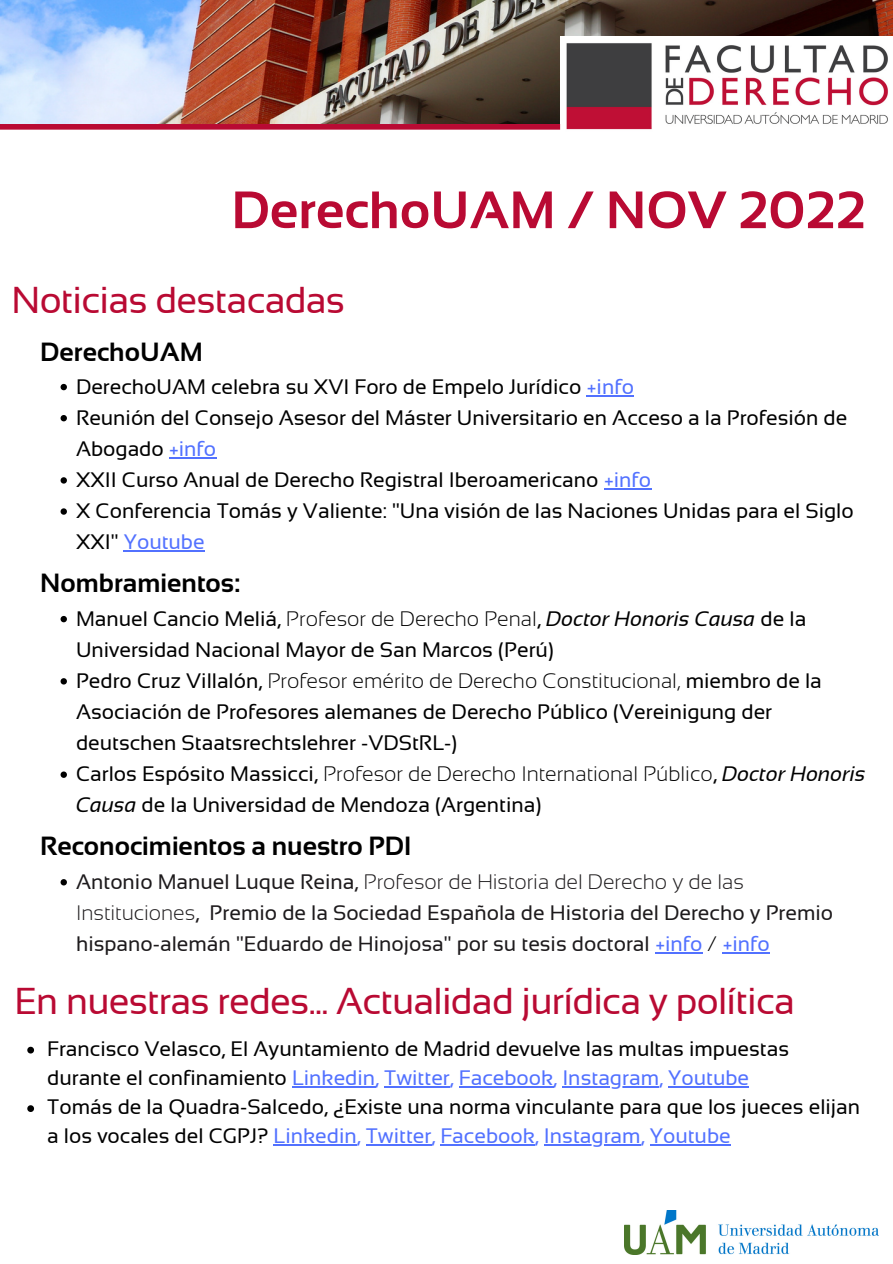
<style>
.page{position:relative;width:893px;height:1264px;background:#fff}
.page>*{position:absolute;margin:0;border:0;box-sizing:border-box;transform-origin:0 0}
.t1{font:700 52.5px "Sansation";color:#b90a33}
.t2{font:37.5px "Sansation";letter-spacing:-.02em;color:#b90a33}
.t3{font:700 26.4px "Sansation";color:#000}
.t4{font:21px/31px "Sansation";color:#000}
.t5{font:21px/31px "Sansation";color:#1d1a1c}
.s1{color:#5271ff}
.s2{font-weight:300}
.s3{font-style:italic}
.s4{font-weight:300;color:#000}
</style>
<div class="page">
<img style="left:0;top:0;width:892px;height:124px">
<img style="left:560px;top:36px;width:332px;height:94px">
<svg style="left:61px;top:384px;width:6px;height:6px"></svg>
<hr style="left:587px;top:395px;width:47px;height:1px;background:#5271ff">
<svg style="left:61px;top:415px;width:6px;height:6px"></svg>
<hr style="left:169px;top:457px;width:47px;height:2px;background:#5271ff">
<svg style="left:61px;top:477px;width:6px;height:6px"></svg>
<hr style="left:604px;top:488px;width:47px;height:2px;background:#5271ff">
<svg style="left:61px;top:508px;width:6px;height:6px"></svg>
<hr style="left:124px;top:550px;width:81px;height:2px;background:#5271ff">
<svg style="left:61px;top:616px;width:6px;height:6px"></svg>
<svg style="left:61px;top:678px;width:6px;height:6px"></svg>
<svg style="left:61px;top:771px;width:6px;height:7px"></svg>
<svg style="left:61px;top:879px;width:6px;height:6px"></svg>
<hr style="left:655px;top:952px;width:47px;height:2px;background:#5271ff">
<hr style="left:722px;top:952px;width:47px;height:2px;background:#5271ff">
<img style="left:624px;top:1210px;width:254px;height:43px">
<div style="left:0;top:124px;width:560px;height:6px;background:#b90a33"></div>
<svg style="left:27px;top:1046px;width:7px;height:7px"></svg>
<hr style="left:292px;top:1086px;width:83px;height:1px;background:#5271ff">
<hr style="left:384px;top:1086px;width:66px;height:1px;background:#5271ff">
<hr style="left:459px;top:1086px;width:94px;height:1px;background:#5271ff">
<hr style="left:562px;top:1086px;width:97px;height:1px;background:#5271ff">
<hr style="left:668px;top:1086px;width:81px;height:1px;background:#5271ff">
<svg style="left:27px;top:1105px;width:7px;height:6px"></svg>
<hr style="left:273px;top:1144px;width:84px;height:1px;background:#5271ff">
<hr style="left:366px;top:1144px;width:65px;height:1px;background:#5271ff">
<hr style="left:440px;top:1144px;width:95px;height:1px;background:#5271ff">
<hr style="left:544px;top:1144px;width:96px;height:1px;background:#5271ff">
<hr style="left:649px;top:1144px;width:81px;height:1px;background:#5271ff">
<h1 class="t1" style="left:231px;top:181px;width:636px">DerechoUAM / NOV 2022</h1>
<h2 class="t2" style="left:12px;top:279px;width:335px">Noticias destacadas</h2>
<p class="t3" style="left:40px;top:337px;width:164px">DerechoUAM</p>
<p class="t4" style="left:76px;top:371px;width:779px">DerechoUAM celebra su XVI Foro de Empelo Jurídico <span class="s1">+info<br></span>Reunión del Consejo Asesor del Máster Universitario en Acceso a la Profesión de Abogado <span class="s1">+info<br></span>XXII Curso Anual de Derecho Registral Iberoamericano <span class="s1">+info<br></span>X Conferencia Tomás y Valiente: "Una visión de las Naciones Unidas para el Siglo XXI" <span class="s1">Youtube</span></p>
<p class="t3" style="left:40px;top:568px;width:201px">Nombramientos:</p>
<p class="t4" style="left:76px;top:603px;width:791px">Manuel Cancio Meliá, <span class="s2">Profesor de Derecho Penal</span>, <span class="s3">Doctor Honoris Causa</span> de la Universidad Nacional Mayor de San Marcos (Perú)<br>Pedro Cruz Villalón, <span class="s2">Profesor emérito de Derecho Constitucional,</span> miembro de la Asociación de Profesores alemanes de Derecho Público (Vereinigung der deutschen Staatsrechtslehrer -VDStRL-)<br>Carlos Espósito Massicci, <span class="s2">Profesor de Derecho International Público</span>, <span class="s3">Doctor Honoris Causa</span> de la Universidad de Mendoza (Argentina)</p>
<p class="t3" style="left:40px;top:831px;width:372px">Reconocimientos a nuestro PDI</p>
<p class="t5" style="left:76px;top:866px;width:758px">Antonio Manuel Luque Reina, <span class="s2">Profesor de Historia del Derecho y de las<br>Instituciones</span>, Premio de la Sociedad Española de Historia del Derecho y Premio hispano-alemán "Eduardo de Hinojosa" por su tesis doctoral <span class="s1">+info</span> <span class="s4">/</span> <span class="s1">+info</span></p>
<h2 class="t2" style="left:15px;top:979px;width:781px">En nuestras redes... Actualidad jurídica y política</h2>
<p class="t4" style="left:47px;top:1033px;width:814px;line-height:29.2px">Francisco Velasco, El Ayuntamiento de Madrid devuelve las multas impuestas durante el confinamiento <span class="s1">Linkedin, Twitter, Facebook, Instagram, Youtube<br></span>Tomás de la Quadra-Salcedo, ¿Existe una norma vinculante para que los jueces elijan a los vocales del CGPJ? <span class="s1">Linkedin, Twitter, Facebook, Instagram, Youtube</span></p>
</div>
